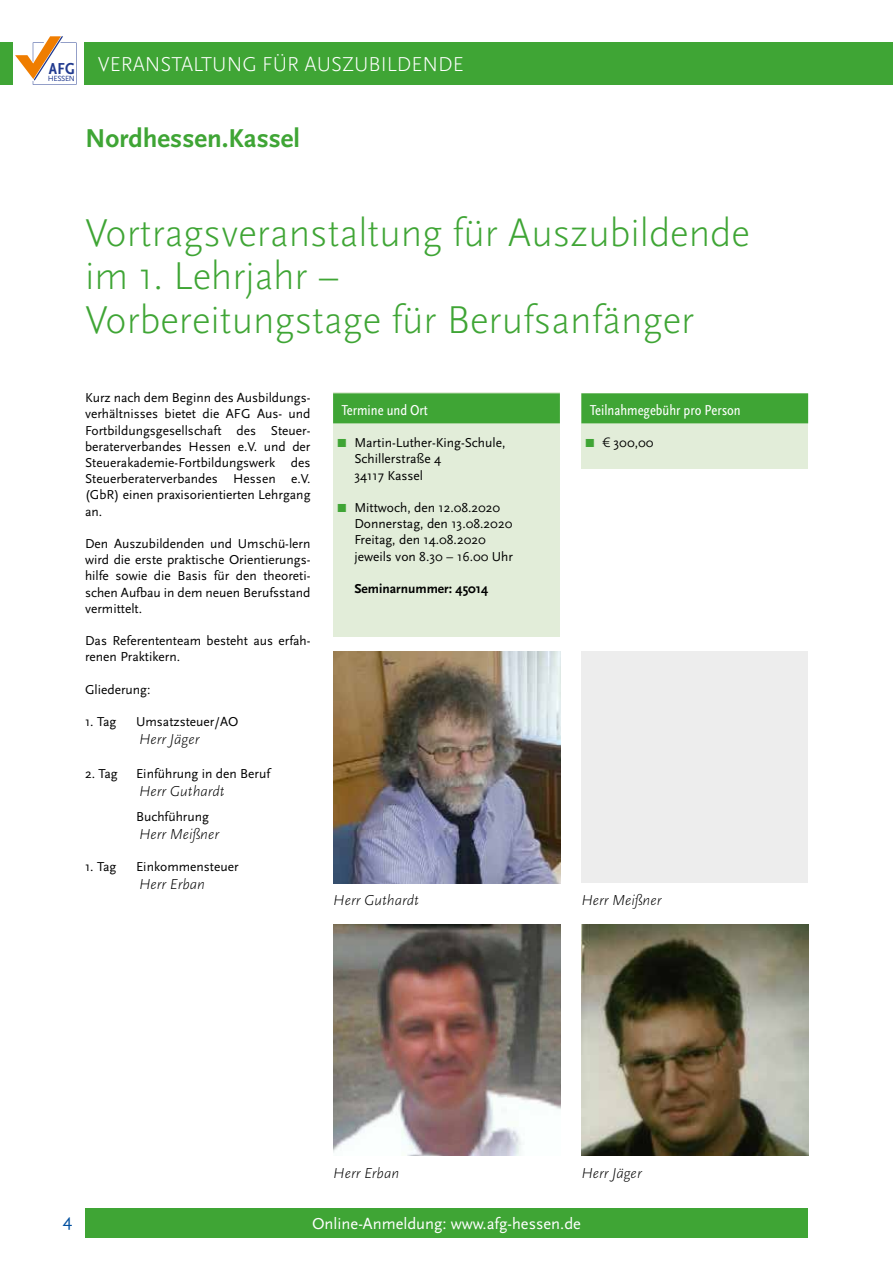
<style>
.page{position:relative;width:893px;height:1263px;background:#fff}
.page>*{position:absolute;margin:0;border:0;box-sizing:border-box;transform-origin:0 0}
.t1{font:300 40.5px/43.5px "Scala Sans";color:#3fa535}
.t2{font:700 27px "Scala Sans";color:#3fa535}
.t3{font:300 21px "Scala Sans";color:#fff}
.t4{font:18px "Scala Sans";color:#004f9f}
.t5{font:16.5px "Scala Sans";color:#fff}
.t6{font:italic 300 15px "Scala Sans";color:#000}
.t7{font:15px "Scala Sans Cond";color:#fff}
.t8{font:13.5px/16.2px "Scala Sans";color:#000}
.t9{font:700 13.5px "Scala Sans";color:#000}
.t10{font:7.8px "Scala Sans";letter-spacing:-.05em;color:#213a8f}
.s1{font-family:"Frutiger LT Std";font-weight:300}
</style>
<div class="page">
<div style="left:0;top:43px;width:893px;height:42px;background:#3fa535"></div>
<div style="left:13px;top:32px;width:70px;height:64px;background:#fff"></div>
<svg style="left:15px;top:36px;width:61px;height:49px"></svg>
<div style="left:85px;top:1208px;width:723px;height:29px;background:#3fa535"></div>
<div style="left:333px;top:393px;width:227px;height:244px;background:#e2edd9"></div>
<div style="left:333px;top:393px;width:227px;height:30px;background:#3fa535"></div>
<div style="left:581px;top:393px;width:227px;height:75px;background:#e2edd9"></div>
<div style="left:581px;top:393px;width:227px;height:30px;background:#3fa535"></div>
<img style="left:333px;top:924px;width:227px;height:232px">
<img style="left:333px;top:651px;width:227px;height:232px">
<img style="left:581px;top:924px;width:227px;height:232px">
<div style="left:581px;top:651px;width:227px;height:232px;background:#ededed"></div>
<h3 class="t3" style="left:49px;top:53px;width:417px"><sub>AFG</sub> VERANSTALTUNG FÜR AUSZUBILDENDE</h3>
<p class="t10" style="left:48px;top:74px;width:28px">HESSEN</p>
<h2 class="t2" style="left:85px;top:124px;width:216px">Nordhessen.Kassel</h2>
<h1 class="t1" style="left:85px;top:211px;width:666px">Vortragsveranstaltung für Auszubildende im 1. Lehrjahr –<br>Vorbereitungstage für Berufsanfänger</h1>
<p class="t8" style="left:85px;top:390px;width:227px">Kurz nach dem Beginn des Ausbildungs&shy;verhältnisses bietet die AFG Aus- und Fortbildungsgesellschaft des Steuer&shy;beraterverbandes Hessen e.V. und der Steuerakademie-Fortbildungswerk des Steuerberaterverbandes Hessen e.V. (GbR) einen praxisorientierten Lehrgang an.</p>
<p class="t8" style="left:85px;top:536px;width:227px;text-align:justify">Den Auszubildenden und Umschü-lern wird die erste praktische Orientierungs&shy;hilfe sowie die Basis für den theoreti&shy;schen Aufbau in dem neuen Berufsstand vermittelt.</p>
<p class="t8" style="left:85px;top:633px;width:227px">Das Referententeam besteht aus erfah&shy;renen Praktikern.</p>
<p class="t8" style="left:85px;top:681px;width:67px">Gliederung:</p>
<p class="t8" style="left:85px;top:714px;width:33px">1. Tag</p>
<p class="t8" style="left:136px;top:714px;width:104px">Umsatzsteuer/AO</p>
<p class="t6" style="left:139px;top:731px;width:62px">Herr Jäger</p>
<p class="t8" style="left:85px;top:766px;width:34px">2. Tag</p>
<p class="t8" style="left:136px;top:766px;width:136px">Einführung in den Beruf</p>
<p class="t6" style="left:139px;top:783px;width:87px">Herr Guthardt</p>
<p class="t8" style="left:136px;top:809px;width:74px">Buchführung</p>
<p class="t6" style="left:139px;top:826px;width:81px">Herr Meißner</p>
<p class="t8" style="left:85px;top:859px;width:33px">1. Tag</p>
<p class="t8" style="left:136px;top:859px;width:104px">Einkommensteuer</p>
<p class="t6" style="left:139px;top:876px;width:67px">Herr Erban</p>
<p class="t7" style="left:342px;top:402px;width:88px">Termine und Ort</p>
<p class="t8" style="left:354px;top:435px;width:153px">Martin-Luther-King-Schule,<br>Schillerstraße 4<br>34117 Kassel</p>
<p class="t8" style="left:354px;top:500px;width:160px">Mittwoch, den 12.08.2020<br>Donnerstag, den 13.08.2020<br>Freitag, den 14.08.2020 jeweils von 8.30 – 16.00 Uhr</p>
<p class="t9" style="left:354px;top:581px;width:135px">Seminarnummer: 45014</p>
<p class="t6" style="left:333px;top:892px;width:87px">Herr Guthardt</p>
<p class="t7" style="left:590px;top:402px;width:152px">Teilnahmegebühr pro Person</p>
<p class="t8" style="left:603px;top:435px;width:52px"><span class="s1">€</span> 300,00</p>
<p class="t6" style="left:581px;top:892px;width:81px">Herr Meißner</p>
<p class="t6" style="left:333px;top:1165px;width:67px">Herr Erban</p>
<p class="t6" style="left:581px;top:1165px;width:62px">Herr Jäger</p>
<h3 class="t4" style="left:63px;top:1210px;width:11px">4</h3>
<p class="t5" style="left:312px;top:1214px;width:270px">Online-Anmeldung: www.afg-hessen.de</p>
</div>
